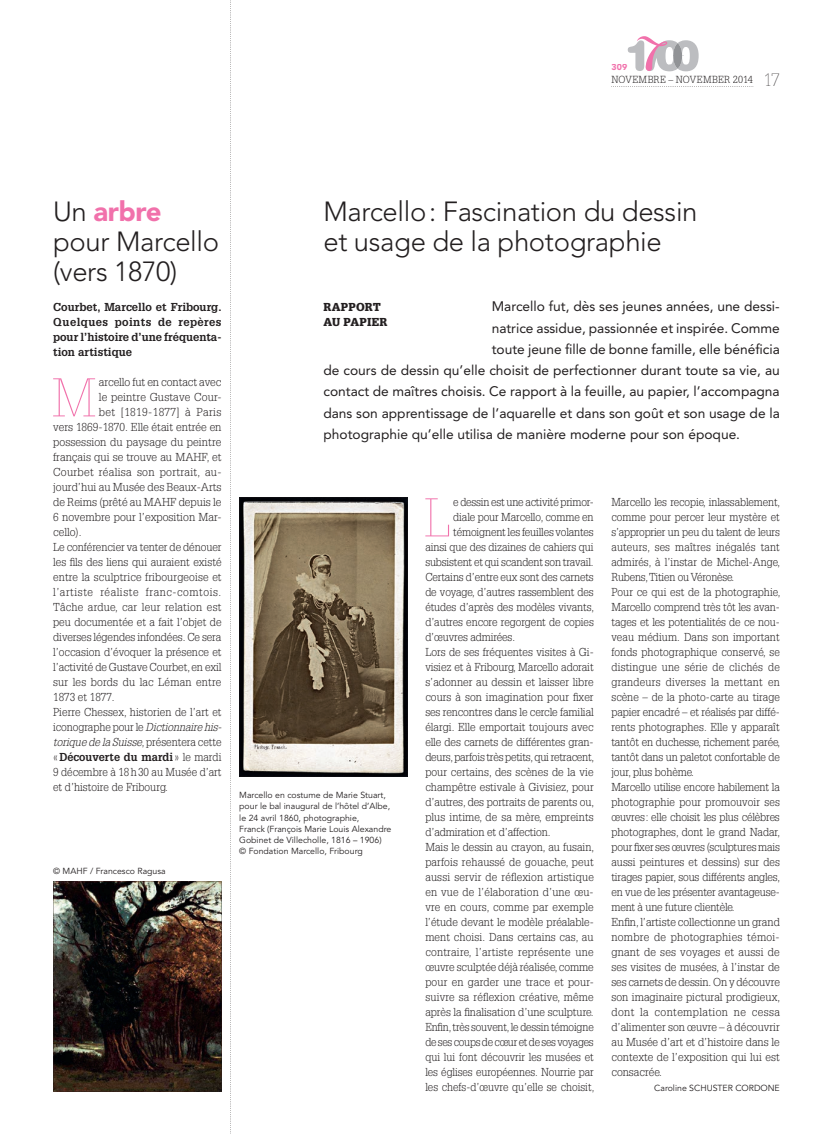
<style>
.page{position:relative;width:833px;height:1134px;background:#fff}
.page>*{position:absolute;margin:0;border:0;box-sizing:border-box;transform-origin:0 0}
.t1{font:100 53.12px "Glypha LT Std";color:#f171ab}
.t2{font:300 27.5px/30px "Avenir LT Std";letter-spacing:-.015em;color:#231f20}
.t3{font:13.75px "Avenir LT Std";color:#231f20}
.t4{font:300 11.25px "Glypha LT Std";color:#231f20}
.t5{font:300 11.25px/15px "Glypha LT Std";color:#231f20;scale:.96 1}
.t6{font:700 11.25px/15px "Glypha LT Std";color:#231f20;text-align:justify}
.t7{font:300 11.25px "Glypha LT Std";letter-spacing:.02em;color:#231f20}
.t8{font:300 11.25px "Glypha LT Std";letter-spacing:-.02em;color:#231f20}
.t9{font:italic 300 11.25px "Glypha LT Std";color:#231f20}
.t10{font:300 11.25px "Glypha LT Std";letter-spacing:.05em;color:#231f20}
.t11{font:300 11.25px "Glypha LT Std";letter-spacing:-.025em;color:#231f20;scale:.96 1}
.t12{font:300 11.25px "Glypha LT Std";letter-spacing:.025em;color:#231f20}
.t13{font:300 11.25px "Glypha LT Std";letter-spacing:.03em;color:#231f20}
.t14{font:900 11.25px/15px "Glypha LT Std";letter-spacing:.01em;color:#231f20}
.t15{font:300 10px "Glypha LT Std";letter-spacing:.025em;color:#231f20}
.t16{font:8.75px/11.2px "Avenir LT Std";color:#231f20}
.t17{font:900 8.75px "Avenir LT Std";color:#f172ac}
.s1{font-weight:100;font-size:17.5px}
.s2{font-weight:900;color:#f171ab}
.s3{font-style:italic}
.s4{font-style:normal}
.s5{font-weight:300}
</style>
<div class="page">
<svg style="left:611px;top:86px;width:142px;height:1px"></svg>
<svg style="left:628px;top:36px;width:70px;height:35px"></svg>
<svg style="left:239px;top:498px;width:168px;height:278px;background:#877a67"></svg>
<svg style="left:230px;top:0;width:1px;height:1134px"></svg>
<img style="left:53px;top:881px;width:168px;height:210px">
<p class="t17" style="left:611px;top:62px;width:17px">309</p>
<p class="t15" style="left:611px;top:74px;width:170px">NOVEMBRE – NOVEMBER 2014 <span class="s1">17</span></p>
<h2 class="t2" style="left:53px;top:197px;width:167px">Un <span class="s2">arbre </span>pour Marcello (vers 1870)</h2>
<h2 class="t2" style="left:323px;top:197px;width:375px">Marcello : Fascination du dessin et usage de la photographie</h2>
<p class="t6" style="left:53px;top:300px;width:170px">Courbet, Marcello et Fribourg.<br>Quelques points de repères pour l’histoire d’une fréquenta&shy;tion artistique</p>
<h1 class="t1" style="left:52px;top:367px;width:46px">M</h1>
<p class="t4" style="left:99px;top:376px;width:124px">arcello fut en contact avec</p>
<p class="t4" style="left:99px;top:391px;width:124px">le peintre Gustave Cour-</p>
<p class="t13" style="left:99px;top:406px;width:124px">bet [1819-1877] à Paris</p>
<p class="t4" style="left:53px;top:421px;width:170px">vers 1869-1870. Elle était entrée en</p>
<p class="t4" style="left:53px;top:436px;width:170px">possession du paysage du peintre</p>
<p class="t4" style="left:53px;top:451px;width:170px">français qui se trouve au MAHF, et</p>
<p class="t12" style="left:53px;top:466px;width:170px">Courbet réalisa son portrait, au-</p>
<p class="t4" style="left:53px;top:481px;width:170px">jourd’hui au Musée des Beaux-Arts</p>
<p class="t4" style="left:53px;top:496px;width:170px">de Reims (prêté au MAHF depuis le</p>
<p class="t4" style="left:53px;top:511px;width:170px">6 novembre pour l’exposition Mar-</p>
<p class="t4" style="left:53px;top:526px;width:30px">cello).</p>
<p class="t4" style="left:53px;top:541px;width:170px">Le conférencier va tenter de dénouer</p>
<p class="t4" style="left:53px;top:556px;width:170px">les fils des liens qui auraient existé</p>
<p class="t4" style="left:53px;top:571px;width:170px">entre la sculptrice fribourgeoise et</p>
<p class="t10" style="left:53px;top:586px;width:170px">l’artiste réaliste franc-comtois.</p>
<p class="t7" style="left:53px;top:601px;width:170px">Tâche ardue, car leur relation est</p>
<p class="t4" style="left:53px;top:616px;width:170px">peu documentée et a fait l’objet de</p>
<p class="t4" style="left:53px;top:631px;width:170px">diverses légendes infondées. Ce sera</p>
<p class="t4" style="left:53px;top:646px;width:170px">l’occasion d’évoquer la présence et</p>
<p class="t4" style="left:53px;top:661px;width:170px">l’activité de Gustave Courbet, en exil</p>
<p class="t7" style="left:53px;top:676px;width:170px">sur les bords du lac Léman entre</p>
<p class="t4" style="left:53px;top:691px;width:63px">1873 et 1877.</p>
<p class="t4" style="left:53px;top:706px;width:170px">Pierre Chessex, historien de l’art et</p>
<p class="t4" style="left:53px;top:721px;width:170px">iconographe pour le <span class="s3">Dictionnaire his-</span></p>
<p class="t9" style="left:53px;top:736px;width:170px">torique de la Suisse<span class="s4">, présentera cette</span></p>
<p class="t6" style="left:53px;top:750px;width:170px"><span class="s5">«</span> Découverte du mardi <span class="s5">» le mardi</span></p>
<p class="t4" style="left:53px;top:766px;width:170px">9 décembre à 18 h 30 au Musée d’art</p>
<p class="t4" style="left:53px;top:781px;width:116px">et d’histoire de Fribourg.</p>
<p class="t16" style="left:53px;top:866px;width:114px">© MAHF / Francesco Ragusa</p>
<p class="t3" style="left:492px;top:299px;width:289px">Marcello fut, dès ses jeunes années, une dessi-</p>
<p class="t3" style="left:492px;top:320px;width:290px">natrice assidue, passionnée et inspirée. Comme</p>
<p class="t3" style="left:492px;top:341px;width:289px">toute jeune fille de bonne famille, elle bénéficia</p>
<p class="t3" style="left:323px;top:362px;width:458px">de cours de dessin qu’elle choisit de perfectionner durant toute sa vie, au</p>
<p class="t3" style="left:323px;top:384px;width:458px">contact de maîtres choisis. Ce rapport à la feuille, au papier, l’accompagna</p>
<p class="t3" style="left:323px;top:405px;width:458px">dans son apprentissage de l’aquarelle et dans son goût et son usage de la</p>
<p class="t3" style="left:323px;top:426px;width:418px">photographie qu’elle utilisa de manière moderne pour son époque.</p>
<p class="t14" style="left:323px;top:300px;width:66px">RAPPORT<br>AU PAPIER</p>
<p class="t16" style="left:239px;top:790px;width:154px">Marcello en costume de Marie Stuart, pour le bal inaugural de l’hôtel d’Albe, le 24 avril 1860, photographie,<br>Franck (François Marie Louis Alexandre Gobinet de Villecholle, 1816 – 1906)<br>© Fondation Marcello, Fribourg</p>
<h1 class="t1" style="left:424px;top:487px;width:27px">L</h1>
<p class="t4" style="left:453px;top:496px;width:142px">e dessin est une activité primor-</p>
<p class="t4" style="left:453px;top:511px;width:142px">diale pour Marcello, comme en</p>
<p class="t4" style="left:453px;top:526px;width:142px">témoignent les feuilles volantes</p>
<p class="t4" style="left:425px;top:541px;width:170px">ainsi que des dizaines de cahiers qui</p>
<p class="t4" style="left:425px;top:556px;width:170px">subsistent et qui scandent son travail.</p>
<p class="t4" style="left:425px;top:571px;width:170px">Certains d’entre eux sont des carnets</p>
<p class="t4" style="left:425px;top:586px;width:170px">de voyage, d’autres rassemblent des</p>
<p class="t4" style="left:425px;top:601px;width:170px">études d’après des modèles vivants,</p>
<p class="t4" style="left:425px;top:616px;width:170px">d’autres encore regorgent de copies</p>
<p class="t4" style="left:425px;top:631px;width:91px">d’œuvres admirées.</p>
<p class="t4" style="left:425px;top:646px;width:170px">Lors de ses fréquentes visites à Gi-</p>
<p class="t4" style="left:425px;top:661px;width:170px">visiez et à Fribourg, Marcello adorait</p>
<p class="t4" style="left:425px;top:676px;width:170px">s’adonner au dessin et laisser libre</p>
<p class="t4" style="left:425px;top:691px;width:170px">cours à son imagination pour fixer</p>
<p class="t4" style="left:425px;top:706px;width:170px">ses rencontres dans le cercle familial</p>
<p class="t4" style="left:425px;top:721px;width:170px">élargi. Elle emportait toujours avec</p>
<p class="t4" style="left:425px;top:736px;width:170px">elle des carnets de différentes gran-</p>
<p class="t8" style="left:425px;top:751px;width:170px">deurs, parfois très petits, qui retracent,</p>
<p class="t4" style="left:425px;top:766px;width:170px">pour certains, des scènes de la vie</p>
<p class="t4" style="left:425px;top:781px;width:170px">champêtre estivale à Givisiez, pour</p>
<p class="t4" style="left:425px;top:796px;width:170px">d’autres, des portraits de parents ou,</p>
<p class="t4" style="left:425px;top:811px;width:170px">plus intime, de sa mère, empreints</p>
<p class="t4" style="left:425px;top:826px;width:127px">d’admiration et d’affection.</p>
<p class="t4" style="left:425px;top:841px;width:170px">Mais le dessin au crayon, au fusain,</p>
<p class="t4" style="left:425px;top:856px;width:170px">parfois rehaussé de gouache, peut</p>
<p class="t4" style="left:425px;top:871px;width:170px">aussi servir de réflexion artistique</p>
<p class="t4" style="left:425px;top:886px;width:170px">en vue de l’élaboration d’une œu-</p>
<p class="t4" style="left:425px;top:901px;width:170px">vre en cours, comme par exemple</p>
<p class="t4" style="left:425px;top:916px;width:170px">l’étude devant le modèle préalable-</p>
<p class="t4" style="left:425px;top:931px;width:170px">ment choisi. Dans certains cas, au</p>
<p class="t7" style="left:425px;top:946px;width:170px">contraire, l’artiste représente une</p>
<p class="t4" style="left:425px;top:961px;width:170px">œuvre sculptée déjà réalisée, comme</p>
<p class="t4" style="left:425px;top:976px;width:170px">pour en garder une trace et pour-</p>
<p class="t4" style="left:425px;top:991px;width:170px">suivre sa réflexion créative, même</p>
<p class="t4" style="left:425px;top:1006px;width:170px">après la finalisation d’une sculpture.</p>
<p class="t5" style="left:425px;top:1020px;width:177px">Enfin, très souvent, le dessin témoigne</p>
<p class="t11" style="left:425px;top:1036px;width:177px">de ses coups de cœur et de ses voyages</p>
<p class="t5" style="left:425px;top:1050px;width:177px">qui lui font découvrir les musées et</p>
<p class="t5" style="left:425px;top:1065px;width:177px">les églises européennes. Nourrie par</p>
<p class="t5" style="left:425px;top:1080px;width:178px">les chefs-d’œuvre qu’elle se choisit,</p>
<p class="t5" style="left:611px;top:495px;width:177px">Marcello les recopie, inlassablement, comme pour percer leur mystère et s’approprier un peu du talent de leurs auteurs, ses maîtres inégalés tant admirés, à l’instar de Michel-Ange, Rubens, Titien ou Véronèse.<br>Pour ce qui est de la photographie, Marcello comprend très tôt les avan&shy;tages et les potentialités de ce nou&shy;veau médium. Dans son important fonds photographique conservé, se distingue une série de clichés de grandeurs diverses la mettant en scène – de la photo-carte au tirage papier encadré – et réalisés par diffé&shy;rents photographes. Elle y apparaît tantôt en duchesse, richement parée, tantôt dans un paletot confortable de jour, plus bohème.<br>Marcello utilise encore habilement la photographie pour promouvoir ses œuvres : elle choisit les plus célèbres photographes, dont le grand Nadar, pour fixer ses œuvres (sculptures mais aussi peintures et dessins) sur des tirages papier, sous différents angles, en vue de les présenter avantageuse&shy;ment à une future clientèle.<br>Enfin, l’artiste collectionne un grand nombre de photographies témoi&shy;gnant de ses voyages et aussi de ses visites de musées, à l’instar de ses carnets de dessin. On y découvre son imaginaire pictural prodigieux, dont la contemplation ne cessa d’alimenter son œuvre – à découvrir au Musée d’art et d’histoire dans le contexte de l’exposition qui lui est consacrée.</p>
<p class="t16" style="left:654px;top:1083px;width:127px">Caroline SCHUSTER CORDONE</p>
</div>
